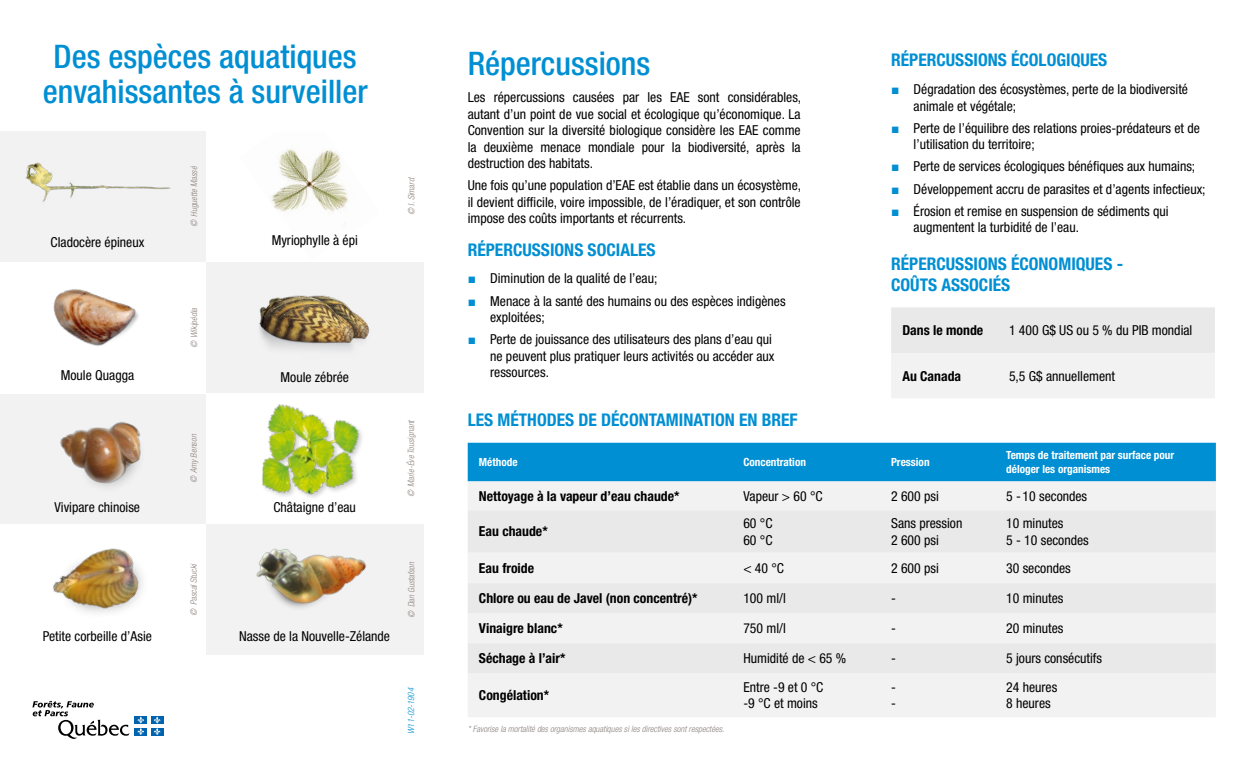
<style>
.page{position:relative;width:1260px;height:765px;background:#fff}
.page>*{position:absolute;margin:0;border:0;box-sizing:border-box;transform-origin:0 0}
.t1{font:500 condensed 32.5px/35px "Helvetica Neue LT Std";color:#008fd3;text-align:center}
.H4{font:700 condensed 17.5px/21px "Helvetica Neue LT Std";color:#008fd3}
.t2{font:condensed 13.75px/16.5px "Helvetica Neue LT Std";color:#000}
.t3{font:700 condensed 13.75px "Helvetica Neue LT Std";color:#000}
.p_tableau{font:700 condensed 11.25px/13.5px "Helvetica Neue LT Std";color:#fff}
.crédit{font:italic 300 condensed 8.75px "Helvetica Neue LT Std";color:#8c827e}
.H4-2{font:italic 300 condensed 8.75px "Helvetica Neue LT Std";color:#8c827e}
.crédit-2{font:italic 300 condensed 8.75px "Helvetica Neue LT Std";color:#008fd3}
.s1{font-family:"Arial";font-stretch:normal;color:#008fd3}
</style>
<div class="page">
<div style="left:891px;top:307px;width:324px;height:91px;background:#f1f1f1"></div>
<div style="left:468px;top:443px;width:748px;height:38px;background:#008fd3"></div>
<div style="left:468px;top:481px;width:748px;height:236px;background:#f2f2f2"></div>
<div style="left:468px;top:510px;width:748px;height:43px;background:#e9e9e9"></div>
<svg style="left:468px;top:583px;width:748px;height:90px;fill:#e9e9e9"></svg>
<div style="left:0;top:132px;width:206px;height:131px;background:#f2f2f2"></div>
<img style="left:25px;top:162px;width:146px;height:40px">
<img style="left:0;top:394px;width:206px;height:130px">
<img style="left:270px;top:149px;width:78px;height:76px">
<div style="left:0;top:262px;width:206px;height:130px;background:#fff"></div>
<img style="left:53px;top:289px;width:86px;height:57px">
<img style="left:53px;top:548px;width:90px;height:65px">
<div style="left:206px;top:262px;width:218px;height:130px;background:#f2f2f2"></div>
<img style="left:259px;top:295px;width:111px;height:56px">
<img style="left:206px;top:524px;width:217px;height:131px">
<svg style="left:32px;top:701px;width:98px;height:38px"></svg>
<div style="left:134px;top:716px;width:13px;height:8px;background:#0063af"></div>
<div style="left:151px;top:716px;width:13px;height:8px;background:#0063af"></div>
<div style="left:134px;top:728px;width:13px;height:7px;background:#0063af"></div>
<svg style="left:137px;top:717px;width:7px;height:18px"></svg>
<div style="left:151px;top:728px;width:13px;height:7px;background:#0063af"></div>
<svg style="left:154px;top:717px;width:7px;height:18px"></svg>
<img style="left:262px;top:404px;width:100px;height:94px">
<h2 class="t1" style="left:43px;top:39px;width:327px">Des espèces aquatiques envahissantes à surveiller</h2>
<p class="crédit" style="left:189px;top:227px;width:62px;rotate:-90deg">© Huguette Massé</p>
<p class="t2" style="left:51px;top:233px;width:95px">Cladocère épineux</p>
<p class="t2" style="left:272px;top:232px;width:88px">Myriophylle à épi</p>
<p class="crédit" style="left:406px;top:215px;width:39px;rotate:-90deg">© I. Simard</p>
<p class="crédit" style="left:189px;top:348px;width:42px;rotate:-90deg">© Wikipédia</p>
<p class="t2" style="left:61px;top:366px;width:75px">Moule Quagga</p>
<p class="t2" style="left:281px;top:369px;width:70px">Moule zébrée</p>
<p class="crédit" style="left:189px;top:483px;width:51px;rotate:-90deg">© Amy Benson</p>
<p class="t2" style="left:55px;top:499px;width:87px">Vivipare chinoise</p>
<p class="t2" style="left:273px;top:499px;width:84px">Châtaigne d’eau</p>
<p class="crédit" style="left:406px;top:497px;width:79px;rotate:-90deg">© Marie-Ève Tousignant</p>
<p class="crédit" style="left:189px;top:616px;width:54px;rotate:-90deg">© Pascal Stucki</p>
<p class="t2" style="left:43px;top:628px;width:111px">Petite corbeille d’Asie</p>
<p class="t2" style="left:239px;top:627px;width:152px">Nasse de la Nouvelle-Zélande</p>
<p class="crédit" style="left:406px;top:618px;width:57px;rotate:-90deg">© Dan Gustafson</p>
<p class="crédit-2" style="left:406px;top:734px;width:48px;rotate:-90deg">W11-02-1904</p>
<h2 class="t1" style="left:468px;top:45px;width:184px">Répercussions</h2>
<p class="t2" style="left:468px;top:89px;width:335px;text-align:justify">Les répercussions causées par les EAE sont considérables, autant d’un point de vue social et écologique qu’économique. La Convention sur la diversité biologique considère les EAE comme la deuxième menace mondiale pour la biodiversité, après la destruction des habitats.</p>
<p class="t2" style="left:468px;top:177px;width:335px;text-align:justify">Une fois qu’une population d’EAE est établie dans un écosystème, il devient difficile, voire impossible, de l’éradiquer, et son contrôle impose des coûts importants et récurrents.</p>
<p class="H4" style="left:468px;top:239px;width:189px">RÉPERCUSSIONS SOCIALES</p>
<p class="t2" style="left:468px;top:270px;width:191px"><span class="s1">■</span> Diminution de la qualité de l’eau;</p>
<p class="t2" style="left:490px;top:292px;width:297px;text-indent:-22px"><span class="s1">■</span> Menace à la santé des humains ou des espèces indigènes exploitées;</p>
<p class="t2" style="left:490px;top:331px;width:286px;text-indent:-22px"><span class="s1">■</span> Perte de jouissance des utilisateurs des plans d’eau qui ne peuvent plus pratiquer leurs activités ou accéder aux ressources.</p>
<p class="H4" style="left:891px;top:50px;width:218px">RÉPERCUSSIONS ÉCOLOGIQUES</p>
<p class="t2" style="left:914px;top:81px;width:276px;text-indent:-22px"><span class="s1">■</span> Dégradation des écosystèmes, perte de la biodiversité animale et végétale;</p>
<p class="t2" style="left:914px;top:120px;width:288px;text-indent:-22px"><span class="s1">■</span> Perte de l’équilibre des relations proies-prédateurs et de l’utilisation du territoire;</p>
<p class="t2" style="left:891px;top:158px;width:306px"><span class="s1">■</span> Perte de services écologiques bénéfiques aux humains;</p>
<p class="t2" style="left:891px;top:180px;width:316px"><span class="s1">■</span> Développement accru de parasites et d’agents infectieux;</p>
<p class="t2" style="left:914px;top:203px;width:256px;text-indent:-22px"><span class="s1">■</span> Érosion et remise en suspension de sédiments qui augmentent la turbidité de l’eau.</p>
<p class="H4" style="left:891px;top:253px;width:234px">RÉPERCUSSIONS ÉCONOMIQUES -<br>COÛTS ASSOCIÉS</p>
<p class="t3" style="left:902px;top:322px;width:82px">Dans le monde</p>
<p class="t2" style="left:1009px;top:322px;width:185px">1 400 G$ US ou 5 % du PIB mondial</p>
<p class="t3" style="left:902px;top:367px;width:60px">Au Canada</p>
<p class="t2" style="left:1009px;top:367px;width:108px">5,5 G$ annuellement</p>
<p class="H4" style="left:468px;top:410px;width:332px">LES MÉTHODES DE DÉCONTAMINATION EN BREF</p>
<p class="p_tableau" style="left:479px;top:455px;width:40px">Méthode</p>
<p class="p_tableau" style="left:743px;top:455px;width:64px">Concentration</p>
<p class="p_tableau" style="left:891px;top:455px;width:40px">Pression</p>
<p class="p_tableau" style="left:1006px;top:448px;width:170px">Temps de traitement par surface pour déloger les organismes</p>
<p class="t3" style="left:479px;top:488px;width:202px">Nettoyage à la vapeur d’eau chaude*</p>
<p class="t2" style="left:743px;top:488px;width:81px">Vapeur &gt; 60 °C</p>
<p class="t2" style="left:891px;top:488px;width:49px">2 600 psi</p>
<p class="t2" style="left:1006px;top:488px;width:83px">5 - 10 secondes</p>
<p class="t3" style="left:479px;top:523px;width:70px">Eau chaude*</p>
<p class="t2" style="left:743px;top:515px;width:31px">60 °C<br>60 °C</p>
<p class="t2" style="left:891px;top:515px;width:73px">Sans pression<br>2 600 psi</p>
<p class="t2" style="left:1006px;top:515px;width:84px">10 minutes<br>5 - 10 secondes</p>
<p class="t3" style="left:479px;top:560px;width:57px">Eau froide</p>
<p class="t2" style="left:743px;top:560px;width:42px">&lt; 40 °C</p>
<p class="t2" style="left:891px;top:560px;width:49px">2 600 psi</p>
<p class="t2" style="left:1006px;top:560px;width:66px">30 secondes</p>
<p class="t3" style="left:479px;top:590px;width:220px">Chlore ou eau de Javel (non concentré)*</p>
<p class="t2" style="left:743px;top:590px;width:44px">100 ml/l</p>
<p class="t2" style="left:891px;top:590px;width:6px">-</p>
<p class="t2" style="left:1006px;top:590px;width:59px">10 minutes</p>
<p class="t3" style="left:479px;top:620px;width:85px">Vinaigre blanc*</p>
<p class="t2" style="left:743px;top:620px;width:44px">750 ml/l</p>
<p class="t2" style="left:891px;top:620px;width:6px">-</p>
<p class="t2" style="left:1006px;top:620px;width:59px">20 minutes</p>
<p class="t3" style="left:479px;top:650px;width:88px">Séchage à l’air*</p>
<p class="t2" style="left:743px;top:650px;width:104px">Humidité de &lt; 65 %</p>
<p class="t2" style="left:891px;top:650px;width:6px">-</p>
<p class="t2" style="left:1006px;top:650px;width:97px">5 jours consécutifs</p>
<p class="t3" style="left:479px;top:687px;width:72px">Congélation*</p>
<p class="t2" style="left:743px;top:679px;width:82px">Entre -9 et 0 °C -9 °C et moins</p>
<p class="t2" style="left:891px;top:679px;width:6px">- -</p>
<p class="t2" style="left:1006px;top:679px;width:53px">24 heures<br>8 heures</p>
<p class="H4-2" style="left:468px;top:724px;width:258px">* Favorise la mortalité des organismes aquatiques si les directives sont respectées.</p>
</div>
